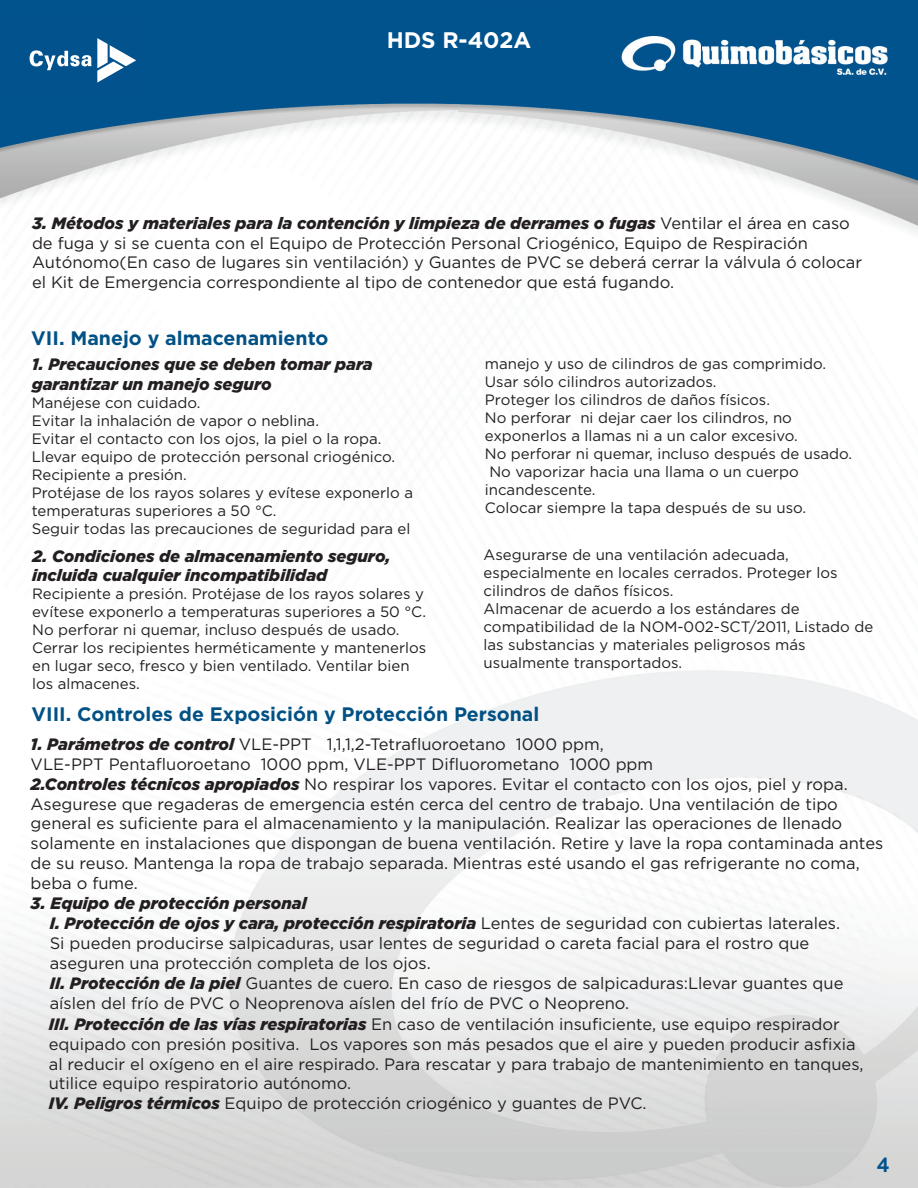
<style>
.page{position:relative;width:918px;height:1188px;background:#fff}
.page>*{position:absolute;margin:0;border:0;box-sizing:border-box;transform-origin:0 0}
.t1{font:700 22.5px "Gotham";color:#fff}
.t2{font:700 19.5px "Gotham";color:#015185}
.t3{font:500 18px "Keep Calm";color:#01538e}
.t4{font:16.5px/19.8px "Gotham";color:#231f20}
.t5{font:italic 900 16.5px/19.8px "Gotham";color:#231f20}
.t6{font:15px/18px "Gotham";color:#231f20}
.s1{font-weight:900;font-style:italic}
</style>
<div class="page">
<img style="left:1px;top:0;width:917px;height:1188px">
<div style="left:1px;top:18px;width:144px;height:81px;background:#01528d"></div>
<svg style="left:30px;top:38px;width:106px;height:45px"></svg>
<h1 class="t1" style="left:387px;top:27px;width:146px">HDS R-402A</h1>
<p class="t4" style="left:32px;top:213px;width:832px"><span class="s1">3. Métodos y materiales para la contención y limpieza de derrames o fugas</span> Ventilar el área en caso de fuga y si se cuenta con el Equipo de Protección Personal Criogénico, Equipo de Respiración Autónomo(En caso de lugares sin ventilación) y Guantes de PVC se deberá cerrar la válvula ó colocar el Kit de Emergencia correspondiente al tipo de contenedor que está fugando.</p>
<p class="t2" style="left:31px;top:327px;width:299px">VII. Manejo y almacenamiento</p>
<p class="t5" style="left:32px;top:354px;width:343px">1. Precauciones que se deben tomar para garantizar un manejo seguro</p>
<p class="t6" style="left:32px;top:393px;width:383px">Manéjese con cuidado.<br>Evitar la inhalación de vapor o neblina.<br>Evitar el contacto con los ojos, la piel o la ropa.<br>Llevar equipo de protección personal criogénico.<br>Recipiente a presión.<br>Protéjase de los rayos solares y evítese exponerlo a temperaturas superiores a 50 °C.<br>Seguir todas las precauciones de seguridad para el</p>
<p class="t5" style="left:32px;top:545px;width:360px">2. Condiciones de almacenamiento seguro, incluida cualquier incompatibilidad</p>
<p class="t6" style="left:32px;top:585px;width:396px">Recipiente a presión. Protéjase de los rayos solares y evítese exponerlo a temperaturas superiores a 50 °C.<br>No perforar ni quemar, incluso después de usado.<br>Cerrar los recipientes herméticamente y mantenerlos en lugar seco, fresco y bien ventilado. Ventilar bien los almacenes.</p>
<p class="t6" style="left:485px;top:354px;width:343px">manejo y uso de cilindros de gas comprimido.</p>
<p class="t6" style="left:485px;top:372px;width:233px">Usar sólo cilindros autorizados.</p>
<p class="t6" style="left:485px;top:390px;width:287px">Proteger los cilindros de daños físicos.</p>
<p class="t6" style="left:485px;top:408px;width:309px">No perforar ni dejar caer los cilindros, no</p>
<p class="t6" style="left:485px;top:426px;width:315px">exponerlos a llamas ni a un calor excesivo.</p>
<p class="t6" style="left:485px;top:444px;width:369px">No perforar ni quemar, incluso después de usado.</p>
<p class="t6" style="left:489px;top:462px;width:311px">No vaporizar hacia una llama o un cuerpo</p>
<p class="t6" style="left:485px;top:480px;width:112px">incandescente.</p>
<p class="t6" style="left:485px;top:498px;width:323px">Colocar siempre la tapa después de su uso.</p>
<p class="t6" style="left:484px;top:546px;width:391px">Asegurarse de una ventilación adecuada, especialmente en locales cerrados. Proteger los cilindros de daños físicos.<br>Almacenar de acuerdo a los estándares de compatibilidad de la NOM-002-SCT/2011, Listado de las substancias y materiales peligrosos más usualmente transportados.</p>
<p class="t2" style="left:32px;top:703px;width:509px">VIII. Controles de Exposición y Protección Personal</p>
<p class="t4" style="left:31px;top:734px;width:854px"><span class="s1">1. Parámetros de control</span> VLE-PPT 1,1,1,2-Tetrafluoroetano 1000 ppm,<br>VLE-PPT Pentafluoroetano 1000 ppm, VLE-PPT Difluorometano 1000 ppm<br><span class="s1">2.Controles técnicos apropiados</span> No respirar los vapores. Evitar el contacto con los ojos, piel y ropa.<br>Asegurese que regaderas de emergencia estén cerca del centro de trabajo. Una ventilación de tipo general es suficiente para el almacenamiento y la manipulación. Realizar las operaciones de llenado solamente en instalaciones que dispongan de buena ventilación. Retire y lave la ropa contaminada antes de su reuso. Mantenga la ropa de trabajo separada. Mientras esté usando el gas refrigerante no coma, beba o fume.</p>
<p class="t4" style="left:50px;top:893px;width:795px;text-indent:-19px"><span class="s1">3. Equipo de protección personal<br>I. Protección de ojos y cara, protección respiratoria</span> Lentes de seguridad con cubiertas laterales.<br>Si pueden producirse salpicaduras, usar lentes de seguridad o careta facial para el rostro que aseguren una protección completa de los ojos.<br><span class="s1">II. Protección de la piel</span> Guantes de cuero. En caso de riesgos de salpicaduras:Llevar guantes que aíslen del frío de PVC o Neoprenova aíslen del frío de PVC o Neopreno.</p>
<p class="t4" style="left:49px;top:1014px;width:816px"><span class="s1">III. Protección de las vías respiratorias</span> En caso de ventilación insuficiente, use equipo respirador equipado con presión positiva. Los vapores son más pesados que el aire y pueden producir asfixia al reducir el oxígeno en el aire respirado. Para rescatar y para trabajo de mantenimiento en tanques, utilice equipo respiratorio autónomo.<br><span class="s1">IV. Peligros térmicos</span> Equipo de protección criogénico y guantes de PVC.</p>
<p class="t3" style="left:877px;top:1149px;width:14px">4</p>
</div>
